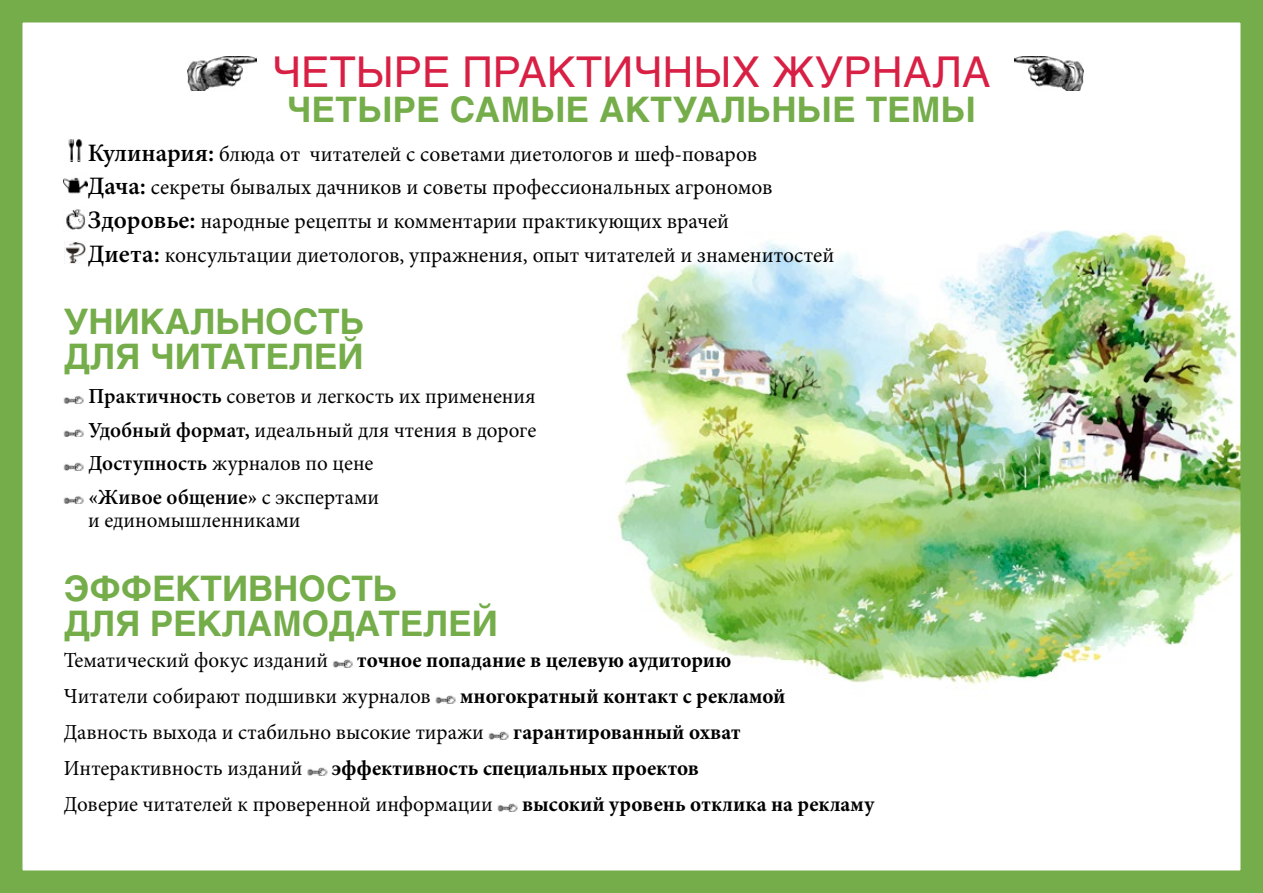
<style>
.page{position:relative;width:1263px;height:893px;background:#fff}
.page>*{position:absolute;margin:0;border:0;box-sizing:border-box;transform-origin:0 0}
.t1{font:42.15px "Helios";letter-spacing:.01em;color:#d82045}
.t2{font:700 34.8px/34.8px "Helios";color:#74ad49}
.t3{font:21.9px/33.8px "Minion Pro";color:#000}
.t4{font:21.45px/33.5px "Minion Pro";color:#000}
.t5{font:700 21.45px "Minion Pro";color:#000}
.s1{font-weight:600;font-size:25.05px}
.s2{font-weight:600}
</style>
<div class="page">
<img style="left:617px;top:230px;width:623px;height:455px">
<div style="left:0;top:0;width:1263px;height:893px;border:22px solid #74ad49"></div>
<img style="left:68px;top:140px;width:15px;height:22px">
<img style="left:64px;top:177px;width:24px;height:17px">
<img style="left:66px;top:209px;width:20px;height:21px">
<img style="left:65px;top:242px;width:21px;height:22px">
<img style="left:188px;top:57px;width:69px;height:34px">
<img style="left:1014px;top:57px;width:69px;height:34px">
<img style="left:64px;top:395px;width:20px;height:8px">
<img style="left:64px;top:429px;width:20px;height:8px">
<img style="left:64px;top:462px;width:20px;height:8px">
<img style="left:64px;top:496px;width:20px;height:8px">
<img style="left:333px;top:659px;width:20px;height:8px">
<img style="left:436px;top:695px;width:19px;height:8px">
<img style="left:489px;top:731px;width:19px;height:8px">
<img style="left:307px;top:767px;width:20px;height:8px">
<img style="left:498px;top:803px;width:19px;height:8px">
<h1 class="t1" style="left:272px;top:46px;width:720px">ЧЕТЫРЕ ПРАКТИЧНЫХ ЖУРНАЛА</h1>
<h2 class="t2" style="left:287px;top:92px;width:690px">ЧЕТЫРЕ САМЫЕ АКТУАЛЬНЫЕ ТЕМЫ</h2>
<p class="t3" style="left:88px;top:137px;width:748px"><span class="s1">Кулинария:</span> блюда от читателей с советами диетологов и шеф-поваров<br><span class="s1">Дача:</span> секреты бывалых дачников и советы профессиональных агрономов <span class="s1">Здоровье:</span> народные рецепты и комментарии практикующих врачей<br><span class="s1">Диета:</span> консультации диетологов, упражнения, опыт читателей и знаменитостей</p>
<h2 class="t2" style="left:64px;top:304px;width:302px">УНИКАЛЬНОСТЬ<br>ДЛЯ ЧИТАТЕЛЕЙ</h2>
<p class="t4" style="left:88px;top:380px;width:450px"><span class="s2">Практичность</span> советов и легкость их применения <span class="s2">Удобный формат,</span> идеальный для чтения в дороге <span class="s2">Доступность</span> журналов по цене<br><span class="s2">«Живое общение»</span> с экспертами</p>
<p class="t4" style="left:88px;top:503px;width:214px">и единомышленниками</p>
<h2 class="t2" style="left:64px;top:571px;width:436px">ЭФФЕКТИВНОСТЬ<br>ДЛЯ РЕКЛАМОДАТЕЛЕЙ</h2>
<p class="t4" style="left:64px;top:643px;width:266px">Тематический фокус изданий</p>
<p class="t5" style="left:357px;top:645px;width:376px">точное попадание в целевую аудиторию</p>
<p class="t4" style="left:64px;top:680px;width:369px">Читатели собирают подшивки журналов</p>
<p class="t5" style="left:460px;top:681px;width:327px">многократный контакт с рекламой</p>
<p class="t4" style="left:64px;top:716px;width:422px">Давность выхода и стабильно высокие тиражи</p>
<p class="t5" style="left:513px;top:717px;width:229px">гарантированный охват</p>
<p class="t4" style="left:64px;top:752px;width:240px">Интерактивность изданий</p>
<p class="t5" style="left:332px;top:753px;width:369px">эффективность специальных проектов</p>
<p class="t4" style="left:64px;top:788px;width:431px">Доверие читателей к проверенной информации</p>
<p class="t5" style="left:522px;top:789px;width:353px">высокий уровень отклика на рекламу</p>
</div>
